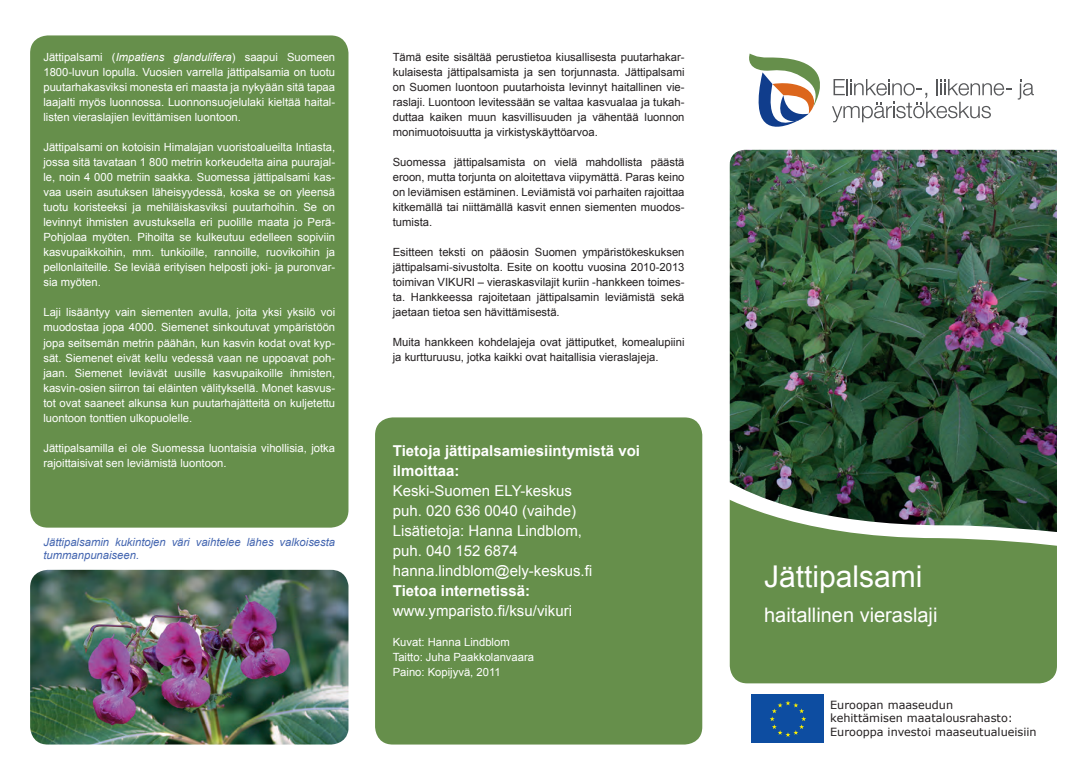
<style>
.page{position:relative;width:1088px;height:780px;background:#fff}
.page>*{position:absolute;margin:0;border:0;box-sizing:border-box;transform-origin:0 0}
.t1{font:30px "Arial";color:#fff}
.t2{font:20px "Arial";color:#fff}
.t3{font:15px/20px "Arial";color:#fff}
.t4{font:700 15px/20px "Arial";color:#fff}
.t5{font:11.25px/15px "Arial";color:#fff;text-align:justify}
.t6{font:11.25px/15px "Arial";color:#231f20;text-align:justify}
.t7{font:11.25px/13.5px "Verdana";color:#231f20}
.t8{font:italic 11.25px/13.5px "Arial";color:#4365b0}
.s1{font-style:italic}
</style>
<div class="page">
<div style="left:730px;top:532px;width:327px;height:151px;background:#668f4b"></div>
<img style="left:730px;top:150px;width:327px;height:382px">
<svg style="left:1018px;top:79px;width:16px;height:21px"></svg>
<svg style="left:832px;top:79px;width:179px;height:43px"></svg>
<svg style="left:749px;top:54px;width:71px;height:73px"></svg>
<div style="left:30px;top:35px;width:318px;height:492px;background:#668f4b;border-radius:18px"></div>
<div style="left:375px;top:417px;width:327px;height:327px;background:#668f4b;border-radius:18px"></div>
<div style="left:750px;top:693px;width:75px;height:51px;background:#0d4da1"></div>
<svg style="left:770px;top:701px;width:36px;height:36px"></svg>
<img style="left:30px;top:569px;width:318px;height:175px">
<p class="t5" style="left:43px;top:50px;width:293px">Jättipalsami (<span class="s1">Impatiens glandulifera</span>) saapui Suomeen 1800-luvun lopulla. Vuosien varrella jättipalsamia on tuotu puutarhakasviksi monesta eri maasta ja nykyään sitä tapaa laajalti myös luonnossa. Luonnonsuojelulaki kieltää haital&shy;listen vieraslajien levittämisen luontoon.</p>
<p class="t5" style="left:43px;top:140px;width:293px">Jättipalsami on kotoisin Himalajan vuoristoalueilta Intiasta, jossa sitä tavataan 1 800 metrin korkeudelta aina puurajal&shy;le, noin 4 000 metriin saakka. Suomessa jättipalsami kas&shy;vaa usein asutuksen läheisyydessä, koska se on yleensä tuotu koristeeksi ja mehiläiskasviksi puutarhoihin. Se on levinnyt ihmisten avustuksella eri puolille maata jo Perä-Pohjolaa myöten. Pihoilta se kulkeutuu edelleen sopiviin kasvupaikkoihin, mm. tunkioille, rannoille, ruovikoihin ja pellonlaiteille. Se leviää erityisen helposti joki- ja puronvar&shy;sia myöten.</p>
<p class="t5" style="left:43px;top:305px;width:293px">Laji lisääntyy vain siementen avulla, joita yksi yksilö voi muodostaa jopa 4000. Siemenet sinkoutuvat ympäristöön jopa seitsemän metrin päähän, kun kasvin kodat ovat kyp&shy;sät. Siemenet eivät kellu vedessä vaan ne uppoavat poh&shy;jaan. Siemenet leviävät uusille kasvupaikoille ihmisten, kasvin-osien siirron tai eläinten välityksellä. Monet kasvus&shy;tot ovat saaneet alkunsa kun puutarhajätteitä on kuljetettu luontoon tonttien ulkopuolelle.</p>
<p class="t5" style="left:43px;top:440px;width:293px">Jättipalsamilla ei ole Suomessa luontaisia vihollisia, jotka rajoittaisivat sen leviämistä luontoon.</p>
<p class="t8" style="left:43px;top:535px;width:293px">Jättipalsamin kukintojen väri vaihtelee lähes valkoisesta tummanpunaiseen.</p>
<p class="t6" style="left:393px;top:50px;width:293px">Tämä esite sisältää perustietoa kiusallisesta puutarhakar&shy;kulaisesta jättipalsamista ja sen torjunnasta. Jättipalsami on Suomen luontoon puutarhoista levinnyt haitallinen vie&shy;raslaji. Luontoon levitessään se valtaa kasvualaa ja tukah&shy;duttaa kaiken muun kasvillisuuden ja vähentää luonnon monimuotoisuutta ja virkistyskäyttöarvoa.</p>
<p class="t6" style="left:393px;top:155px;width:293px">Suomessa jättipalsamista on vielä mahdollista päästä eroon, mutta torjunta on aloitettava viipymättä. Paras keino on leviämisen estäminen. Leviämistä voi parhaiten rajoittaa kitkemällä tai niittämällä kasvit ennen siementen muodos&shy;tumista.</p>
<p class="t6" style="left:393px;top:245px;width:293px">Esitteen teksti on pääosin Suomen ympäristökeskuksen jättipalsami-sivustolta. Esite on koottu vuosina 2010-2013 toimivan VIKURI – vieraskasvilajit kuriin -hankkeen toimes&shy;ta. Hankkeessa rajoitetaan jättipalsamin leviämistä sekä jaetaan tietoa sen hävittämisestä.</p>
<p class="t6" style="left:393px;top:335px;width:293px">Muita hankkeen kohdelajeja ovat jättiputket, komealupiini ja kurtturuusu, jotka kaikki ovat haitallisia vieraslajeja.</p>
<h3 class="t4" style="left:393px;top:441px;width:249px">Tietoja jättipalsamiesiintymistä voi ilmoittaa:</h3>
<h3 class="t3" style="left:393px;top:480px;width:201px">Keski-Suomen ELY-keskus puh. 020 636 0040 (vaihde)<br>Lisätietoja: Hanna Lindblom, puh. 040 152 6874 hanna.lindblom@ely-keskus.fi</h3>
<h3 class="t4" style="left:393px;top:581px;width:139px">Tietoa internetissä:</h3>
<h3 class="t3" style="left:393px;top:600px;width:181px">www.ymparisto.fi/ksu/vikuri</h3>
<p class="t5" style="left:393px;top:634px;width:143px;text-align:left">Kuvat: Hanna Lindblom<br>Taitto: Juha Paakkolanvaara<br>Paino: Kopijyvä, 2011</p>
<h1 class="t1" style="left:764px;top:557px;width:160px">Jättipalsami</h1>
<h2 class="t2" style="left:764px;top:602px;width:175px">haitallinen vieraslaji</h2>
<p class="t7" style="left:830px;top:698px;width:208px">Euroopan maaseudun<br>kehittämisen maatalousrahasto:<br>Eurooppa investoi maaseutualueisiin</p>
</div>
